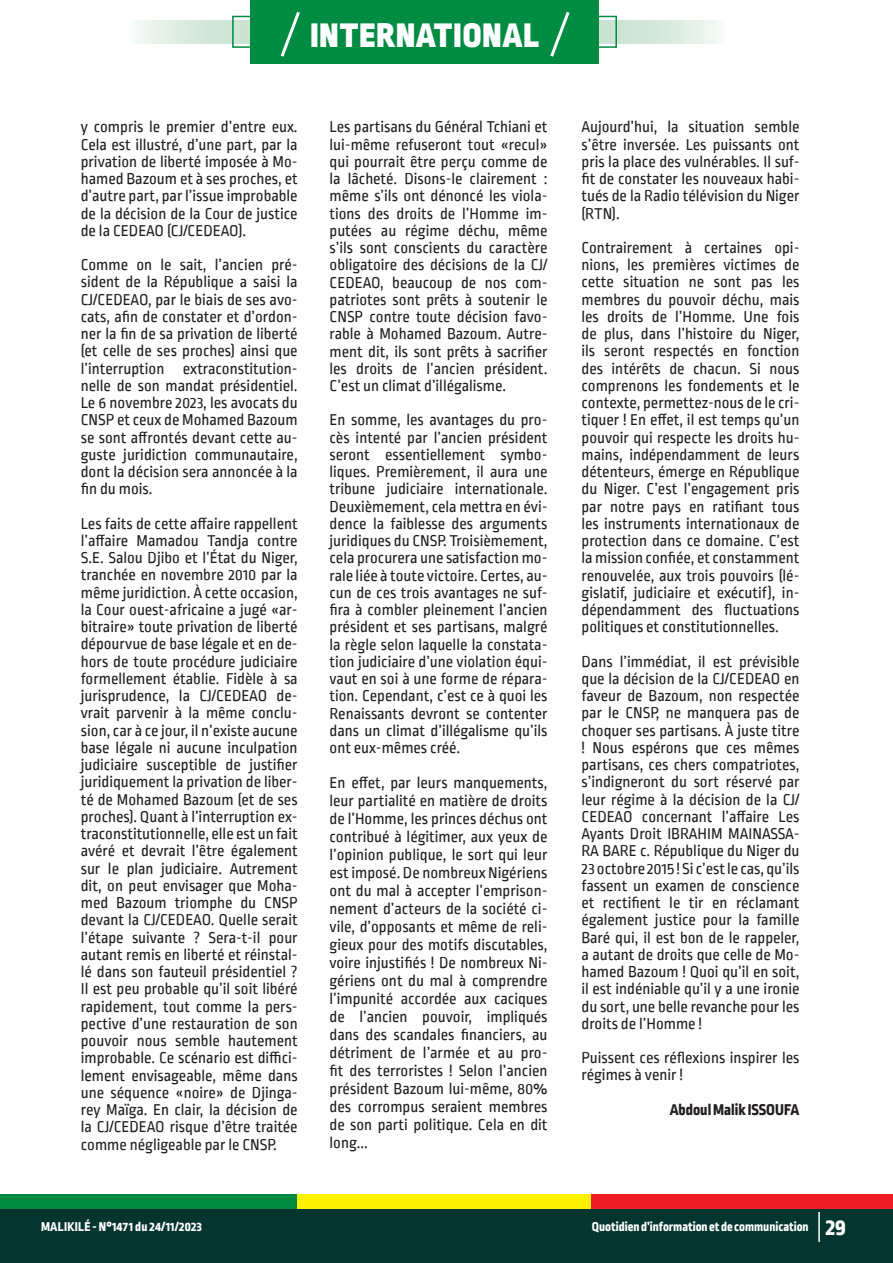
<style>
.page{position:relative;width:893px;height:1263px;background:#fff}
.page>*{position:absolute;margin:0;border:0;box-sizing:border-box;transform-origin:0 0}
.t1{font:900 36px "Ropa Sans Pro";letter-spacing:.03em;color:#fff}
.t2{font:16.5px/17.2px "Ropa Sans PTT";color:#231f20;text-align:justify}
.t3{font:800 16.5px "Ropa Sans Pro";color:#231f20}
.t4{font:800 13.5px "Ropa Sans Pro";color:#fff}
.t5{font:800 13.5px "Ropa Sans Pro";letter-spacing:.02em;color:#fff}
.s1{font-size:24px}
</style>
<div class="page">
<div style="left:0;top:1195px;width:297px;height:17px;background:#008b43"></div>
<div style="left:297px;top:1195px;width:297px;height:17px;background:#fff101"></div>
<div style="left:592px;top:1195px;width:301px;height:17px;background:#ee1d23"></div>
<div style="left:0;top:1209px;width:893px;height:54px;background:#05352f"></div>
<hr style="left:818px;top:1212px;width:2px;height:30px;background:#fff">
<svg style="left:137px;top:20px;width:581px;height:23px;background:#d9ebde"></svg>
<div style="left:232px;top:16px;width:385px;height:32px;border:2px solid #008b43"></div>
<div style="left:250px;top:0;width:349px;height:64px;background:#008b43"></div>
<svg style="left:280px;top:11px;width:20px;height:46px"></svg>
<svg style="left:550px;top:11px;width:20px;height:46px"></svg>
<p class="t1" style="left:310px;top:13px;width:230px">INTERNATIONAL</p>
<p class="t2" style="left:81px;top:119px;width:218px">y compris le premier d’entre eux.<br>Cela est illustré, d’une part, par la privation de liberté imposée à Mo&shy;hamed Bazoum et à ses proches, et d’autre part, par l’issue improbable de la décision de la Cour de justice de la CEDEAO (CJ/CEDEAO).</p>
<p class="t2" style="left:81px;top:257px;width:218px">Comme on le sait, l’ancien pré&shy;sident de la République a saisi la CJ/CEDEAO, par le biais de ses avo&shy;cats, afin de constater et d’ordon&shy;ner la fin de sa privation de liberté (et celle de ses proches) ainsi que l’interruption extraconstitution&shy;nelle de son mandat présidentiel.<br>Le 6 novembre 2023, les avocats du CNSP et ceux de Mohamed Bazoum se sont affrontés devant cette au&shy;guste juridiction communautaire, dont la décision sera annoncée à la fin du mois.</p>
<p class="t2" style="left:81px;top:516px;width:218px">Les faits de cette affaire rappellent l’affaire Mamadou Tandja contre S.E. Salou Djibo et l’État du Niger, tranchée en novembre 2010 par la même juridiction. À cette occasion, la Cour ouest-africaine a jugé «ar&shy;bitraire» toute privation de liberté dépourvue de base légale et en de&shy;hors de toute procédure judiciaire formellement établie. Fidèle à sa jurisprudence, la CJ/CEDEAO de&shy;vrait parvenir à la même conclu&shy;sion, car à ce jour, il n’existe aucune base légale ni aucune inculpation judiciaire susceptible de justifier juridiquement la privation de liber&shy;té de Mohamed Bazoum (et de ses proches). Quant à l’interruption ex&shy;traconstitutionnelle, elle est un fait avéré et devrait l’être également sur le plan judiciaire. Autrement dit, on peut envisager que Moha&shy;med Bazoum triomphe du CNSP devant la CJ/CEDEAO. Quelle serait l’étape suivante ? Sera-t-il pour autant remis en liberté et réinstal&shy;lé dans son fauteuil présidentiel ?<br>Il est peu probable qu’il soit libéré rapidement, tout comme la pers&shy;pective d’une restauration de son pouvoir nous semble hautement improbable. Ce scénario est diffici&shy;lement envisageable, même dans une séquence «noire» de Djinga&shy;rey Maïga. En clair, la décision de la CJ/CEDEAO risque d’être traitée comme négligeable par le CNSP.</p>
<p class="t2" style="left:330px;top:119px;width:219px">Les partisans du Général Tchiani et lui-même refuseront tout «recul» qui pourrait être perçu comme de la lâcheté. Disons-le clairement : même s’ils ont dénoncé les viola&shy;tions des droits de l’Homme im&shy;putées au régime déchu, même s’ils sont conscients du caractère obligatoire des décisions de la CJ/ CEDEAO, beaucoup de nos com&shy;patriotes sont prêts à soutenir le CNSP contre toute décision favo&shy;rable à Mohamed Bazoum. Autre&shy;ment dit, ils sont prêts à sacrifier les droits de l’ancien président.<br>C’est un climat d’illégalisme.</p>
<p class="t2" style="left:330px;top:412px;width:219px">En somme, les avantages du pro&shy;cès intenté par l’ancien président seront essentiellement symbo&shy;liques. Premièrement, il aura une tribune judiciaire internationale.<br>Deuxièmement, cela mettra en évi&shy;dence la faiblesse des arguments juridiques du CNSP. Troisièmement, cela procurera une satisfaction mo&shy;rale liée à toute victoire. Certes, au&shy;cun de ces trois avantages ne suf&shy;fira à combler pleinement l’ancien président et ses partisans, malgré la règle selon laquelle la constata&shy;tion judiciaire d’une violation équi&shy;vaut en soi à une forme de répara&shy;tion. Cependant, c’est ce à quoi les Renaissants devront se contenter dans un climat d’illégalisme qu’ils ont eux-mêmes créé.</p>
<p class="t2" style="left:330px;top:775px;width:219px;line-height:18px">En effet, par leurs manquements, leur partialité en matière de droits de l’Homme, les princes déchus ont contribué à légitimer, aux yeux de l’opinion publique, le sort qui leur est imposé. De nombreux Nigériens ont du mal à accepter l’emprison&shy;nement d’acteurs de la société ci&shy;vile, d’opposants et même de reli&shy;gieux pour des motifs discutables, voire injustifiés ! De nombreux Ni&shy;gériens ont du mal à comprendre l’impunité accordée aux caciques de l’ancien pouvoir, impliqués dans des scandales financiers, au détriment de l’armée et au pro&shy;fit des terroristes ! Selon l’ancien président Bazoum lui-même, 80% des corrompus seraient membres de son parti politique. Cela en dit long...</p>
<p class="t2" style="left:581px;top:119px;width:219px">Aujourd’hui, la situation semble s’être inversée. Les puissants ont pris la place des vulnérables. Il suf&shy;fit de constater les nouveaux habi&shy;tués de la Radio télévision du Niger (RTN).</p>
<p class="t2" style="left:581px;top:240px;width:219px">Contrairement à certaines opi&shy;nions, les premières victimes de cette situation ne sont pas les membres du pouvoir déchu, mais les droits de l’Homme. Une fois de plus, dans l’histoire du Niger, ils seront respectés en fonction des intérêts de chacun. Si nous comprenons les fondements et le contexte, permettez-nous de le cri&shy;tiquer ! En effet, il est temps qu’un pouvoir qui respecte les droits hu&shy;mains, indépendamment de leurs détenteurs, émerge en République du Niger. C’est l’engagement pris par notre pays en ratifiant tous les instruments internationaux de protection dans ce domaine. C’est la mission confiée, et constamment renouvelée, aux trois pouvoirs (lé&shy;gislatif, judiciaire et exécutif), in&shy;dépendamment des fluctuations politiques et constitutionnelles.</p>
<p class="t2" style="left:581px;top:654px;width:219px">Dans l’immédiat, il est prévisible que la décision de la CJ/CEDEAO en faveur de Bazoum, non respectée par le CNSP, ne manquera pas de choquer ses partisans. À juste titre ! Nous espérons que ces mêmes partisans, ces chers compatriotes, s’indigneront du sort réservé par leur régime à la décision de la CJ/ CEDEAO concernant l’affaire Les Ayants Droit IBRAHIM MAINASSA-RA BARE c. République du Niger du 23 octobre 2015 ! Si c’est le cas, qu’ils fassent un examen de conscience et rectifient le tir en réclamant également justice pour la famille Baré qui, il est bon de le rappeler, a autant de droits que celle de Mo&shy;hamed Bazoum ! Quoi qu’il en soit, il est indéniable qu’il y a une ironie du sort, une belle revanche pour les droits de l’Homme !</p>
<p class="t2" style="left:581px;top:1050px;width:219px">Puissent ces réflexions inspirer les régimes à venir !</p>
<p class="t3" style="left:670px;top:1100px;width:131px">Abdoul Malik ISSOUFA</p>
<p class="t5" style="left:41px;top:1219px;width:163px">MALIKILÉ - N°1471 du 24/11/2023</p>
<p class="t4" style="left:592px;top:1219px;width:255px">Quotidien d’information et de communication <span class="s1">29</span></p>
</div>
